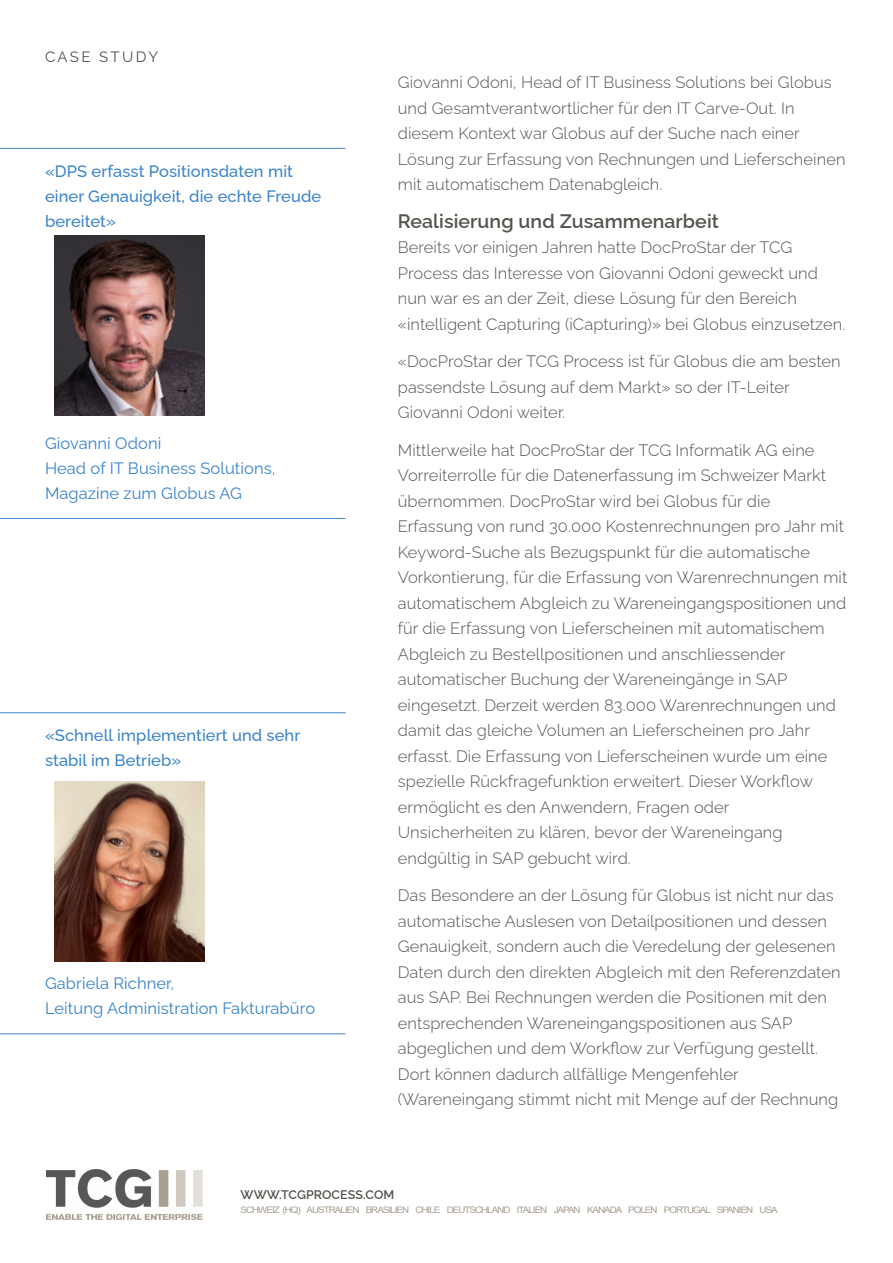
<style>
.page{position:relative;width:893px;height:1263px;background:#fff}
.page>*{position:absolute;margin:0;border:0;box-sizing:border-box;transform-origin:0 0}
.t1{font:600 19.5px "Raleway";letter-spacing:.005em;color:#53534d}
.t2{font:300 16.5px/25.5px "Raleway";letter-spacing:.005em;color:#53534d}
.t3{font:500 16.5px/24.8px "Raleway";letter-spacing:.005em;color:#3a83c9}
.t4{font:16.5px/24.8px "Raleway";letter-spacing:.005em;color:#3a83c9}
.t5{font:15px "Raleway";letter-spacing:.16em;color:#53534d}
.t6{font:600 12.45px "Raleway";letter-spacing:.005em;color:#53534d}
.t7{font:9px "Arial";letter-spacing:-.1em;color:#a89f91;scale:1.09 1}
</style>
<div class="page">
<hr style="left:0;top:148px;width:345px;height:1px;background:#3a83c9">
<hr style="left:0;top:518px;width:345px;height:1px;background:#3a83c9">
<img style="left:55px;top:236px;width:150px;height:180px">
<img style="left:46px;top:1170px;width:157px;height:49px">
<img style="left:55px;top:781px;width:150px;height:180px">
<hr style="left:0;top:712px;width:345px;height:1px;background:#3a83c9">
<hr style="left:0;top:1033px;width:345px;height:1px;background:#3a83c9">
<p class="t5" style="left:45px;top:48px;width:115px">CASE STUDY</p>
<p class="t3" style="left:45px;top:159px;width:278px">«DPS erfasst Positionsdaten mit einer Genauigkeit, die echte Freude bereitet»</p>
<p class="t4" style="left:45px;top:431px;width:232px">Giovanni Odoni<br>Head of IT Business Solutions,<br>Magazine zum Globus AG</p>
<p class="t3" style="left:45px;top:723px;width:257px">«Schnell implementiert und sehr stabil im Betrieb»</p>
<p class="t4" style="left:45px;top:971px;width:272px">Gabriela Richner,<br>Leitung Administration Fakturabüro</p>
<p class="t2" style="left:398px;top:70px;width:449px">Giovanni Odoni, Head of IT Business Solutions bei Globus und Gesamtverantwortlicher für den IT Carve-Out. In diesem Kontext war Globus auf der Suche nach einer Lösung zur Erfassung von Rechnungen und Lieferscheinen mit automatischem Datenabgleich.</p>
<p class="t1" style="left:398px;top:209px;width:323px">Realisierung und Zusammenarbeit</p>
<p class="t2" style="left:398px;top:235px;width:449px">Bereits vor einigen Jahren hatte DocProStar der TCG Process das Interesse von Giovanni Odoni geweckt und nun war es an der Zeit, diese Lösung für den Bereich «intelligent Capturing (iCapturing)» bei Globus einzusetzen.</p>
<p class="t2" style="left:398px;top:349px;width:444px">«DocProStar der TCG Process ist für Globus die am besten passendste Lösung auf dem Markt» so der IT-Leiter<br>Giovanni Odoni weiter.</p>
<p class="t2" style="left:398px;top:437px;width:451px">Mittlerweile hat DocProStar der TCG Informatik AG eine Vorreiterrolle für die Datenerfassung im Schweizer Markt übernommen. DocProStar wird bei Globus für die Erfassung von rund 30.000 Kostenrechnungen pro Jahr mit Keyword-Suche als Bezugspunkt für die automatische Vorkontierung, für die Erfassung von Warenrechnungen mit automatischem Abgleich zu Wareneingangspositionen und für die Erfassung von Lieferscheinen mit automatischem Abgleich zu Bestellpositionen und anschliessender automatischer Buchung der Wareneingänge in SAP eingesetzt. Derzeit werden 83.000 Warenrechnungen und damit das gleiche Volumen an Lieferscheinen pro Jahr erfasst. Die Erfassung von Lieferscheinen wurde um eine spezielle Rückfragefunktion erweitert. Dieser Workflow ermöglicht es den Anwendern, Fragen oder Unsicherheiten zu klären, bevor der Wareneingang endgültig in SAP gebucht wird.</p>
<p class="t2" style="left:398px;top:883px;width:444px">Das Besondere an der Lösung für Globus ist nicht nur das automatische Auslesen von Detailpositionen und dessen Genauigkeit, sondern auch die Veredelung der gelesenen Daten durch den direkten Abgleich mit den Referenzdaten aus SAP. Bei Rechnungen werden die Positionen mit den entsprechenden Wareneingangspositionen aus SAP abgeglichen und dem Workflow zur Verfügung gestellt.<br>Dort können dadurch allfällige Mengenfehler (Wareneingang stimmt nicht mit Menge auf der Rechnung</p>
<p class="t6" style="left:241px;top:1187px;width:155px">WWW.TCGPROCESS.COM</p>
<p class="t7" style="left:240px;top:1206px;width:494px">SCHWEIZ (HQ) AUSTRALIEN BRASILIEN CHILE DEUTSCHLAND ITALIEN JAPAN KANADA POLEN PORTUGAL SPANIEN USA</p>
</div>
